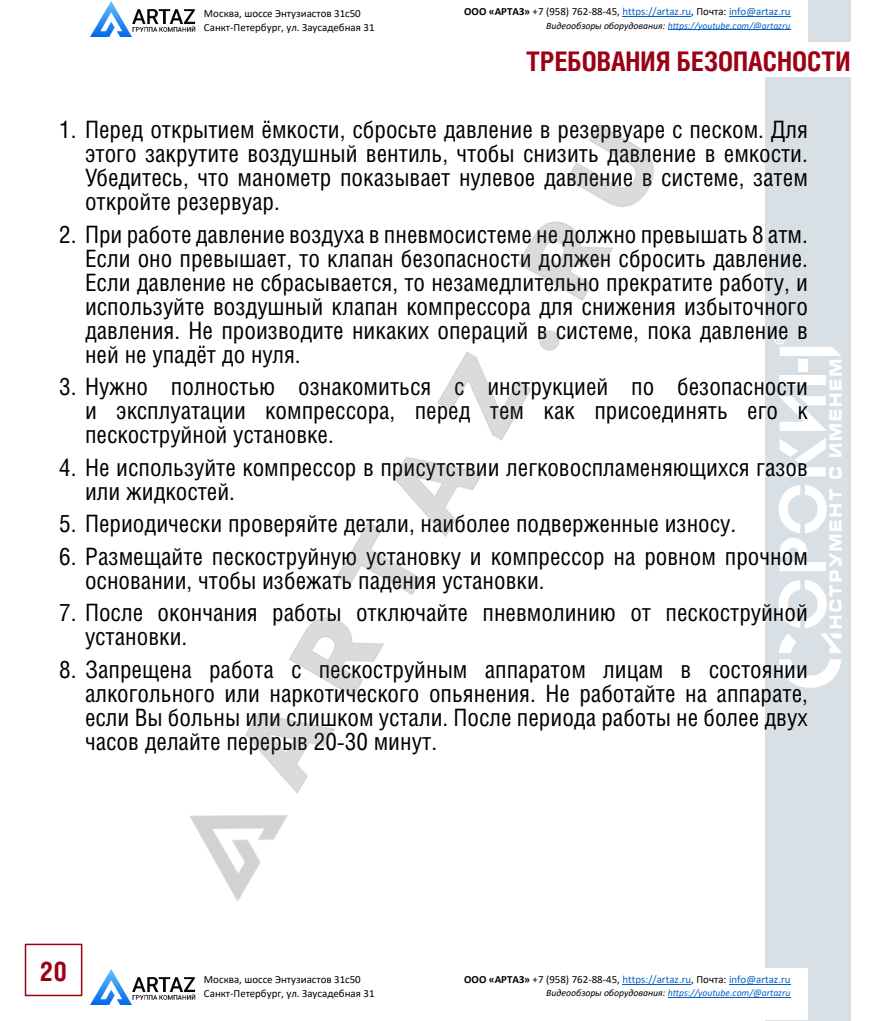
<style>
.page{position:relative;width:893px;height:1021px;background:#fff}
.page>*{position:absolute;margin:0;border:0;box-sizing:border-box;transform-origin:0 0}
.t1{font:700 27px "Helios Cond";color:#9c0015}
.t2{font:24px/24px "Helios Cond";color:#000}
.t3{font:10.8px "Calibri";color:#0563c1}
.t4{font:10.8px/14.4px "Calibri";color:#000}
.t5{font:italic 9.6px "Calibri";letter-spacing:-.005em;color:#0563c1}
.s1{font-weight:700;color:#000}
.s2{color:#000}
</style>
<div class="page">
<div style="left:765px;top:0;width:85px;height:1020px;background:#d8e0e6"></div>
<svg style="left:779px;top:659px;width:62px;height:28px"></svg>
<svg style="left:779px;top:485px;width:63px;height:168px"></svg>
<svg style="left:774px;top:333px;width:68px;height:146px"></svg>
<div style="left:25px;top:943px;width:57px;height:53px;border:2px solid #9c0015"></div>
<div style="left:43px;top:43px;width:816px;height:34px;background:#fff"></div>
<div style="left:396px;top:967px;width:411px;height:52px;background:#fff"></div>
<hr style="left:622px;top:984px;width:69px;height:1px;background:#0563c1">
<hr style="left:729px;top:984px;width:62px;height:1px;background:#0563c1">
<hr style="left:668px;top:997px;width:123px;height:1px;background:#0563c1">
<img style="left:91px;top:969px;width:105px;height:35px">
<img style="left:189px;top:124px;width:465px;height:777px">
<div style="left:396px;top:0;width:411px;height:43px;background:#fff"></div>
<hr style="left:622px;top:16px;width:69px;height:1px;background:#0563c1">
<hr style="left:729px;top:16px;width:62px;height:1px;background:#0563c1">
<hr style="left:668px;top:30px;width:123px;height:1px;background:#0563c1">
<img style="left:91px;top:2px;width:105px;height:35px">
<p class="t4" style="left:204px;top:7px;width:172px">Москва, шоссе Энтузиастов 31с50<br>Санкт-Петербург, ул. Заусадебная 31</p>
<p class="t3" style="left:464px;top:7px;width:328px"><span class="s1">ООО «АРТАЗ»</span> <span class="s2">+7 (958) 762-88-45,</span> https://artaz.ru<span class="s2">, Почта:</span> info@artaz.ru</p>
<p class="t5" style="left:546px;top:21px;width:246px"><span class="s2">Видеообзоры оборудования:</span> https://youtube.com/@artazru</p>
<p class="t1" style="left:526px;top:45px;width:326px">ТРЕБОВАНИЯ БЕЗОПАСНОСТИ</p>
<p class="t2" style="left:85px;top:117px;width:724px;text-indent:-26px">1. Перед открытием ёмкости, сбросьте давление в резервуаре с песком. Для этого закрутите воздушный вентиль, чтобы снизить давление в емкости.<br>Убедитесь, что манометр показывает нулевое давление в системе, затем откройте резервуар.</p>
<p class="t2" style="left:85px;top:222px;width:724px;text-indent:-26px">2. При работе давление воздуха в пневмосистеме не должно превышать 8 атм.<br>Если оно превышает, то клапан безопасности должен сбросить давление.<br>Если давление не сбрасывается, то незамедлительно прекратите работу, и используйте воздушный клапан компрессора для снижения избыточного давления. Не производите никаких операций в системе, пока давление в ней не упадёт до нуля.</p>
<p class="t2" style="left:85px;top:374px;width:724px;text-align:justify;text-indent:-26px">3. Нужно полностью ознакомиться с инструкцией по безопасности и эксплуатации компрессора, перед тем как присоединять его к пескоструйной установке.</p>
<p class="t2" style="left:85px;top:455px;width:724px;text-indent:-26px">4. Не используйте компрессор в присутствии легковоспламеняющихся газов или жидкостей.</p>
<p class="t2" style="left:59px;top:511px;width:675px">5. Периодически проверяйте детали, наиболее подверженные износу.</p>
<p class="t2" style="left:85px;top:544px;width:724px;text-indent:-26px">6. Размещайте пескоструйную установку и компрессор на ровном прочном основании, чтобы избежать падения установки.</p>
<p class="t2" style="left:85px;top:600px;width:724px;text-indent:-26px">7. После окончания работы отключайте пневмолинию от пескоструйной установки.</p>
<p class="t2" style="left:85px;top:657px;width:724px;text-align:justify;text-indent:-26px">8. Запрещена работа с пескоструйным аппаратом лицам в состоянии алкогольного или наркотического опьянения. Не работайте на аппарате, если Вы больны или слишком устали. После периода работы не более двух часов делайте перерыв 20-30 минут.</p>
<p class="t1" style="left:40px;top:955px;width:29px">20</p>
<p class="t4" style="left:204px;top:973px;width:172px">Москва, шоссе Энтузиастов 31с50<br>Санкт-Петербург, ул. Заусадебная 31</p>
<p class="t3" style="left:464px;top:974px;width:328px"><span class="s1">ООО «АРТАЗ»</span> <span class="s2">+7 (958) 762-88-45,</span> https://artaz.ru<span class="s2">, Почта:</span> info@artaz.ru</p>
<p class="t5" style="left:546px;top:988px;width:246px"><span class="s2">Видеообзоры оборудования:</span> https://youtube.com/@artazru</p>
</div>
